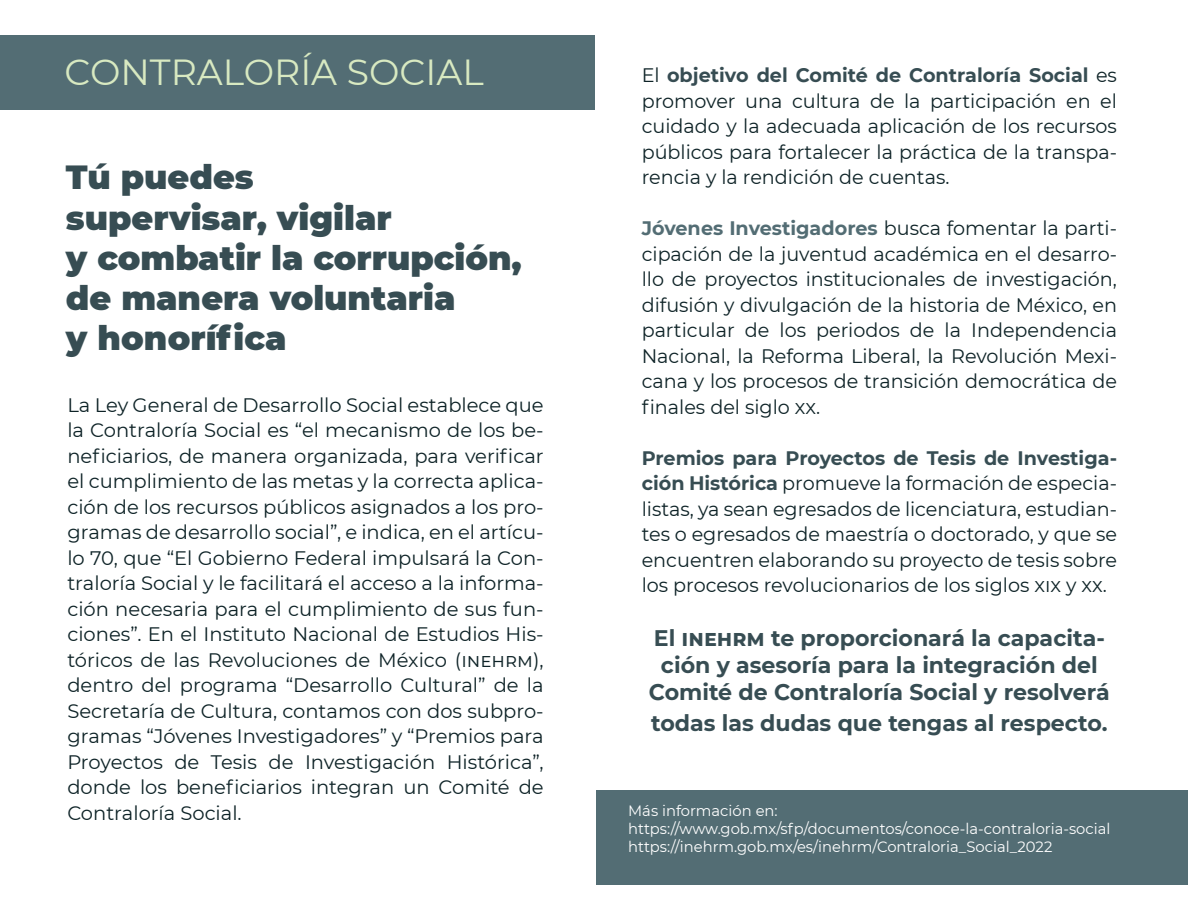
<style>
.page{position:relative;width:1188px;height:918px;background:#fff}
.page>*{position:absolute;margin:0;border:0;box-sizing:border-box;transform-origin:0 0}
.t1{font:36.3px "Montserrat";color:#d8e9c1}
.t2{font:900 33.45px/40.2px "Montserrat";color:#374d53}
.t3{font:700 22.5px/27px "Montserrat";color:#374d53;text-align:center}
.t4{font:19.5px/25.5px "Montserrat";color:#0e2327;text-align:justify}
.t5{font:15px/18px "Montserrat";color:#fff}
.s1{font-weight:700;color:#374d53}
.s2{font-weight:700;color:#536d74}
</style>
<div class="page">
<div style="left:596px;top:790px;width:592px;height:95px;background:#536d74"></div>
<div style="left:0;top:35px;width:595px;height:75px;background:#536d74"></div>
<h1 class="t1" style="left:65px;top:47px;width:421px">CONTRALORÍA SOCIAL</h1>
<h2 class="t2" style="left:66px;top:155px;width:457px">Tú puedes<br>supervisar, vigilar<br>y combatir la corrupción, de manera voluntaria<br>y honorífica</h2>
<p class="t4" style="left:67px;top:391px;width:478px">La Ley General de Desarrollo Social establece que la Contraloría Social es “el mecanismo de los be&shy;neficiarios, de manera organizada, para verificar el cumplimiento de las metas y la correcta aplica&shy;ción de los recursos públicos asignados a los pro&shy;gramas de desarrollo social”, e indica, en el artícu&shy;lo 70, que “El Gobierno Federal impulsará la Con&shy;traloría Social y le facilitará el acceso a la informa&shy;ción necesaria para el cumplimiento de sus fun&shy;ciones”. En el Instituto Nacional de Estudios His&shy;tóricos de las Revoluciones de México (INEHRM), dentro del programa “Desarrollo Cultural” de la Secretaría de Cultura, contamos con dos subpro&shy;gramas “Jóvenes Investigadores” y “Premios para Proyectos de Tesis de Investigación Histórica”, donde los beneficiarios integran un Comité de Contraloría Social.</p>
<p class="t4" style="left:642px;top:62px;width:477px">El <span class="s1">objetivo del Comité de Contraloría Social</span> es promover una cultura de la participación en el cuidado y la adecuada aplicación de los recursos públicos para fortalecer la práctica de la transpa&shy;rencia y la rendición de cuentas.</p>
<p class="t4" style="left:642px;top:215px;width:477px"><span class="s2">Jóvenes Investigadores</span> busca fomentar la parti&shy;cipación de la juventud académica en el desarro&shy;llo de proyectos institucionales de investigación, difusión y divulgación de la historia de México, en particular de los periodos de la Independencia Nacional, la Reforma Liberal, la Revolución Mexi&shy;cana y los procesos de transición democrática de finales del siglo XX.</p>
<p class="t4" style="left:642px;top:444px;width:477px"><span class="s1">Premios para Proyectos de Tesis de Investiga&shy;ción Histórica</span> promueve la formación de especia&shy;listas, ya sean egresados de licenciatura, estudian&shy;tes o egresados de maestría o doctorado, y que se encuentren elaborando su proyecto de tesis sobre los procesos revolucionarios de los siglos XIX y XX.</p>
<p class="t3" style="left:649px;top:624px;width:462px">El INEHRM te proporcionará la capacita&shy;ción y asesoría para la integración del<br>Comité de Contraloría Social y resolverá</p>
<p class="t3" style="left:651px;top:708px;width:458px">todas las dudas que tengas al respecto.</p>
<p class="t5" style="left:628px;top:801px;width:484px">Más información en: https://www.gob.mx/sfp/documentos/conoce-la-contraloria-social https://inehrm.gob.mx/es/inehrm/Contraloria_Social_2022</p>
</div>
